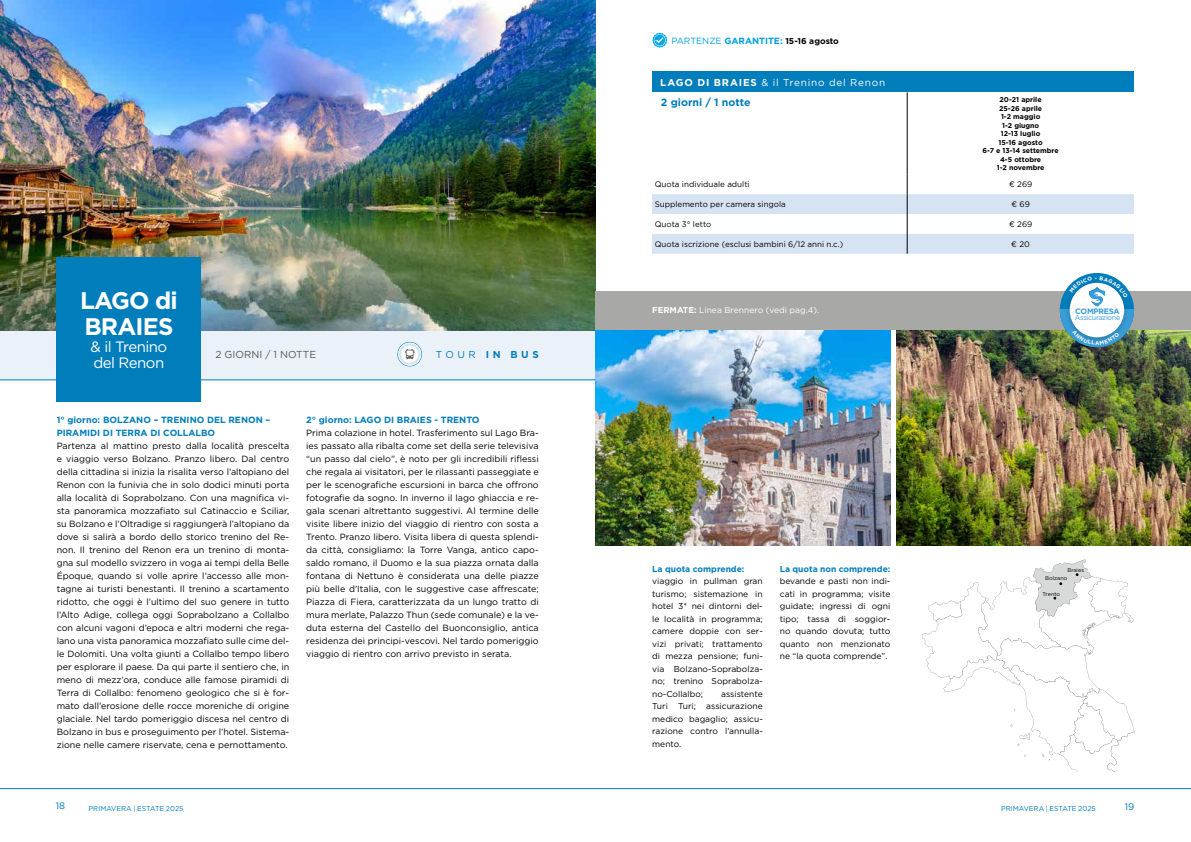
<style>
.page{position:relative;width:1191px;height:842px;background:#fff}
.page>*{position:absolute;margin:0;border:0;box-sizing:border-box;transform-origin:0 0}
.t1{font:700 24px/25px "Gotham";letter-spacing:-.035em;color:#fff}
.t2{font:15px/17px "Gotham";letter-spacing:-.035em;color:#fff}
.t3{font:700 10.6px "Gotham";color:#007dbb}
.t4{font:10.1px "Gotham";color:#575756}
.t5{font:10px "Gotham";letter-spacing:.08em;color:#fff}
.t6{font:700 10px "Gotham";color:#007dbb}
.t7{font:9.5px "Gotham";color:#007dbb}
.t8{font:9px/13px "Gotham";color:#000;text-align:justify}
.t9{font:700 9px/13px "Gotham";color:#007dbb}
.t10{font:8.5px/12.5px "Gotham";color:#000;text-align:justify}
.t11{font:700 8.5px "Gotham";color:#007dbb}
.t12{font:8.5px "Gotham";color:#fff}
.t13{font:700 8.5px "Gotham";color:#000}
.t14{font:8px "Gotham";color:#000}
.t15{font:700 7.8px "Gotham";letter-spacing:-.03em;color:#389cd7}
.t16{font:7.2px "Gotham";letter-spacing:-.045em;color:#389cd7}
.t17{font:700 7px/8.5px "Gotham";color:#000;text-align:center}
.t18{font:7px "Gotham";color:#007dbb}
.t19{font:5.5px "Gotham";color:#000}
.s1{font-weight:400;font-size:9px;color:#009fe3}
.s2{font-size:9px;color:#009fe3}
.s3{font-weight:700}
.s4{font-weight:400}
</style>
<div class="page">
<div style="left:0;top:227px;width:595px;height:153px;background:#ebf1f9"></div>
<img style="left:0;top:0;width:595px;height:330px">
<img style="left:595px;top:330px;width:295px;height:216px">
<img style="left:896px;top:330px;width:295px;height:216px">
<hr style="left:0;top:379px;width:595px;height:1px;background:#007dbb">
<div style="left:57px;top:257px;width:144px;height:145px;background:#007dbb"></div>
<svg style="left:397px;top:341px;width:25px;height:26px"></svg>
<div style="left:595px;top:291px;width:596px;height:39px;background:#a8a8a7"></div>
<svg style="left:921px;top:560px;width:213px;height:211px"></svg>
<hr style="left:907px;top:92px;width:1px;height:82px;background:#000">
<svg style="left:652px;top:174px;width:482px;height:80px"></svg>
<div style="left:652px;top:71px;width:482px;height:21px;background:#007dbb"></div>
<svg style="left:1059px;top:273px;width:75px;height:74px"></svg>
<svg style="left:1059px;top:309px;width:75px;height:38px"></svg>
<div style="left:1065px;top:280px;width:63px;height:64px;background:#000;opacity:.2"></div>
<div style="left:1069px;top:283px;width:55px;height:54px;background:#fff;border-radius:50%"></div>
<svg style="left:652px;top:33px;width:15px;height:15px"></svg>
<hr style="left:0;top:788px;width:1191px;height:1px;background:#007dbb">
<svg style="left:1069px;top:276px;width:59px;height:31px"></svg>
<svg style="left:1072px;top:330px;width:47px;height:15px"></svg>
<p class="t13" style="left:671px;top:35px;width:169px"><span class="s1">PARTENZE</span> <span class="s2">GARANTITE:</span> 15-16 agosto</p>
<p class="t5" style="left:660px;top:76px;width:226px"><span class="s3">LAGO DI BRAIES</span> &amp; il Trenino del Renon</p>
<p class="t3" style="left:661px;top:95px;width:91px">2 giorni / 1 notte</p>
<p class="t17" style="left:982px;top:95px;width:78px">20-21 aprile<br>25-26 aprile<br>1-2 maggio<br>1-2 giugno<br>12-13 luglio<br>15-16 agosto<br>6-7 e 13-14 settembre<br>4-5 ottobre<br>1-2 novembre</p>
<h1 class="t1" style="left:80px;top:288px;width:99px">LAGO di<br>BRAIES</h1>
<h2 class="t2" style="left:91px;top:337px;width:78px">&amp; il Trenino del Renon</h2>
<p class="t6" style="left:436px;top:348px;width:104px"><span class="s4">TOUR</span> IN BUS</p>
<p class="t4" style="left:215px;top:348px;width:102px">2 GIORNI / 1 NOTTE</p>
<p class="t9" style="left:57px;top:414px;width:215px">1° giorno: BOLZANO – TRENINO DEL RENON –<br>PIRAMIDI DI TERRA DI COLLALBO</p>
<p class="t8" style="left:57px;top:440px;width:234px">Partenza al mattino presto dalla località prescelta e viaggio verso Bolzano. Pranzo libero. Dal centro della cittadina si inizia la risalita verso l’altopiano del Renon con la funivia che in solo dodici minuti porta alla località di Soprabolzano. Con una magnifica vi&shy;sta panoramica mozzafiato sul Catinaccio e Sciliar, su Bolzano e l’Oltradige si raggiungerà l’altopiano da dove si salirà a bordo dello storico trenino del Re&shy;non. Il trenino del Renon era un trenino di monta&shy;gna sul modello svizzero in voga ai tempi della Belle Époque, quando si volle aprire l’accesso alle mon&shy;tagne ai turisti benestanti. Il trenino a scartamento ridotto, che oggi è l’ultimo del suo genere in tutto l’Alto Adige, collega oggi Soprabolzano a Collalbo con alcuni vagoni d’epoca e altri moderni che rega&shy;lano una vista panoramica mozzafiato sulle cime del&shy;le Dolomiti. Una volta giunti a Collalbo tempo libero per esplorare il paese. Da qui parte il sentiero che, in meno di mezz’ora, conduce alle famose piramidi di Terra di Collalbo: fenomeno geologico che si è for&shy;mato dall’erosione delle rocce moreniche di origine glaciale. Nel tardo pomeriggio discesa nel centro di Bolzano in bus e proseguimento per l’hotel. Sistema&shy;zione nelle camere riservate, cena e pernottamento.</p>
<p class="t9" style="left:306px;top:414px;width:175px">2° giorno: LAGO DI BRAIES - TRENTO</p>
<p class="t8" style="left:306px;top:426px;width:234px">Prima colazione in hotel. Trasferimento sul Lago Bra&shy;ies passato alla ribalta come set della serie televisiva “un passo dal cielo”, è noto per gli incredibili riflessi che regala ai visitatori, per le rilassanti passeggiate e per le scenografiche escursioni in barca che offrono fotografie da sogno. In inverno il lago ghiaccia e re&shy;gala scenari altrettanto suggestivi. Al termine delle visite libere inizio del viaggio di rientro con sosta a Trento. Pranzo libero. Visita libera di questa splendi&shy;da città, consigliamo: la Torre Vanga, antico capo&shy;saldo romano, il Duomo e la sua piazza ornata dalla fontana di Nettuno è considerata una delle piazze più belle d’Italia, con le suggestive case affrescate; Piazza di Fiera, caratterizzata da un lungo tratto di mura merlate, Palazzo Thun (sede comunale) e la ve&shy;duta esterna del Castello del Buonconsiglio, antica residenza dei principi-vescovi. Nel tardo pomeriggio viaggio di rientro con arrivo previsto in serata.</p>
<p class="t14" style="left:655px;top:180px;width:96px">Quota individuale adulti</p>
<p class="t14" style="left:1009px;top:180px;width:25px">€ 269</p>
<p class="t14" style="left:655px;top:199px;width:132px">Supplemento per camera singola</p>
<p class="t14" style="left:1011px;top:199px;width:20px">€ 69</p>
<p class="t14" style="left:655px;top:219px;width:58px">Quota 3° letto</p>
<p class="t14" style="left:1009px;top:219px;width:25px">€ 269</p>
<p class="t14" style="left:655px;top:239px;width:190px">Quota iscrizione (esclusi bambini 6/12 anni n.c.)</p>
<p class="t14" style="left:1011px;top:239px;width:20px">€ 20</p>
<p class="t12" style="left:652px;top:305px;width:169px"><span class="s3">FERMATE:</span> Linea Brennero (vedi pag.4).</p>
<p class="t15" style="left:1075px;top:306px;width:46px">COMPRESA</p>
<p class="t16" style="left:1074px;top:313px;width:47px">Assicurazione</p>
<p class="t11" style="left:652px;top:563px;width:94px">La quota comprende:</p>
<p class="t10" style="left:652px;top:575px;width:112px">viaggio in pullman gran turismo; sistemazione in hotel 3* nei dintorni del&shy;le località in programma; camere doppie con ser&shy;vizi privati; trattamento di mezza pensione; funi&shy;via Bolzano-Soprabolza&shy;no; trenino Soprabolza&shy;no-Collalbo;</p>
<p class="t10" style="left:652px;top:687px;width:112px;text-indent:69px">assistente Turi Turi; assicurazione medico bagaglio; assicu&shy;razione contro l’annulla&shy;mento.</p>
<p class="t11" style="left:780px;top:563px;width:112px">La quota non comprende:</p>
<p class="t10" style="left:780px;top:575px;width:112px">bevande e pasti non indi&shy;cati in programma; visite guidate; ingressi di ogni tipo; tassa di soggior&shy;no quando dovuta; tutto quanto non menzionato ne “la quota comprende”.</p>
<p class="t19" style="left:1067px;top:566px;width:18px">Braies</p>
<p class="t19" style="left:1045px;top:575px;width:24px">Bolzano</p>
<p class="t19" style="left:1042px;top:590px;width:19px">Trento</p>
<p class="t7" style="left:56px;top:800px;width:11px">18</p>
<p class="t7" style="left:1124px;top:800px;width:11px">19</p>
<p class="t18" style="left:89px;top:804px;width:96px">PRIMAVERA | ESTATE 2025</p>
<p class="t18" style="left:1001px;top:804px;width:96px">PRIMAVERA | ESTATE 2025</p>
</div>
